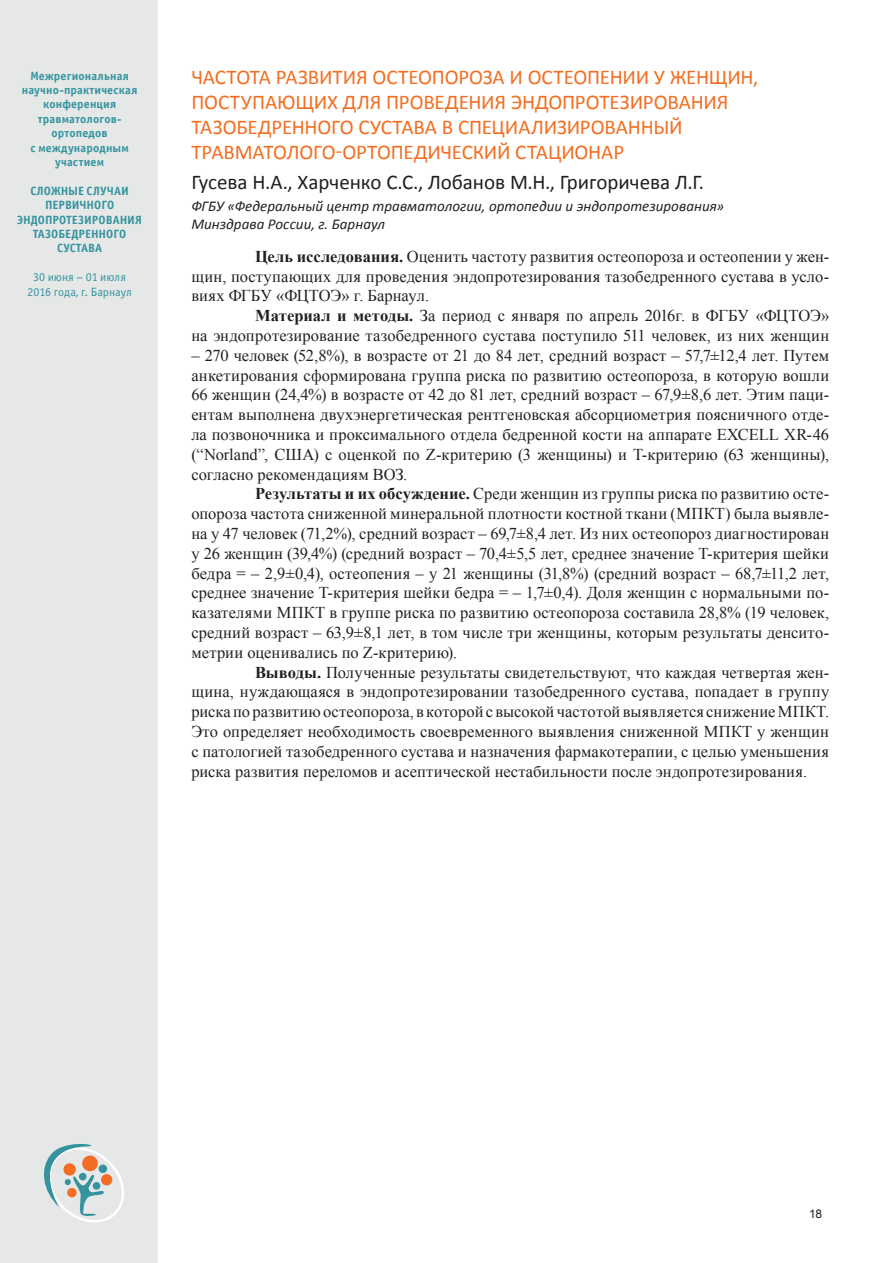
<style>
.page{position:relative;width:893px;height:1263px;background:#fff}
.page>*{position:absolute;margin:0;border:0;box-sizing:border-box;transform-origin:0 0}
.t1{font:21px "Calibri";letter-spacing:-.01em;color:#f36e21}
.t2{font:21px "Calibri";letter-spacing:-.005em;color:#231f20}
.t3{font:16.5px/19.8px "Times New Roman";letter-spacing:.005em;color:#231f20;text-align:justify}
.t4{font:italic 15px/18px "Calibri";color:#231f20}
.t5{font:700 12px/14.4px "Officina Sans C";letter-spacing:.01em;color:#35939f;text-align:center}
.t6{font:12px/14.4px "Officina Sans C";color:#35939f;text-align:center}
.t7{font:12px "Arial";color:#231f20}
.s1{font-weight:700}
</style>
<div class="page">
<div style="left:0;top:0;width:157px;height:1263px;background:#e5e8e7"></div>
<svg style="left:44px;top:1143px;width:80px;height:80px"></svg>
<p class="t5" style="left:22px;top:69px;width:117px">Межрегиональная научно-практическая конференция травматологов&shy;ортопедов<br>с международным участием</p>
<p class="t5" style="left:30px;top:184px;width:64px">СЛОЖНЫ Е СЛУЧ</p>
<p class="t5" style="left:114px;top:184px;width:16px">АИ</p>
<p class="t5" style="left:45px;top:198px;width:71px">П ЕРВИЧНОГО</p>
<p class="t5" style="left:17px;top:213px;width:126px">ЭНДОП РОТЕЗИРОВАНИЯ</p>
<p class="t5" style="left:33px;top:227px;width:95px">ТАЗОБЕДРЕННОГО</p>
<p class="t5" style="left:57px;top:241px;width:8px">СУСТ</p>
<p class="t5" style="left:81px;top:241px;width:23px">АВА</p>
<p class="t6" style="left:27px;top:270px;width:106px">30 июня – 01 июля<br>2016 года, г. Барнаул</p>
<p class="t1" style="left:191px;top:64px;width:13px">ЧАСТОТА</p>
<p class="t1" style="left:276px;top:64px;width:13px">РАЗВИТИЯ</p>
<p class="t1" style="left:372px;top:64px;width:13px">ОСТЕОПОРОЗА</p>
<p class="t1" style="left:509px;top:64px;width:32px">И ОСТЕОПЕНИИ</p>
<p class="t1" style="left:654px;top:64px;width:31px">У ЖЕНЩИН</p>
<p class="t1" style="left:753px;top:64px;width:7px">,</p>
<p class="t1" style="left:191px;top:89px;width:13px">ПОСТ</p>
<p class="t1" style="left:241px;top:89px;width:27px">УПАЮЩИХ</p>
<p class="t1" style="left:343px;top:89px;width:14px">ДЛЯ</p>
<p class="t1" style="left:386px;top:89px;width:13px">ПРОВЕДЕНИЯ</p>
<p class="t1" style="left:511px;top:89px;width:25px">ЭНДОПРОТЕЗИРОВАНИЯ</p>
<p class="t1" style="left:191px;top:114px;width:13px">ТАЗО</p>
<p class="t1" style="left:236px;top:114px;width:24px">БЕДРЕННОГО</p>
<p class="t1" style="left:358px;top:114px;width:35px">СУСТАВА</p>
<p class="t1" style="left:442px;top:114px;width:30px">В СПЕЦИАЛИЗИРОВАНН</p>
<p class="t1" style="left:653px;top:114px;width:27px">ЫЙ</p>
<p class="t1" style="left:191px;top:139px;width:12px">ТРАВ</p>
<p class="t1" style="left:235px;top:139px;width:31px">МАТОЛОГО</p>
<p class="t1" style="left:336px;top:139px;width:20px">-ОРТОПЕДИЧЕСКИЙ</p>
<p class="t1" style="left:515px;top:139px;width:13px">СТАЦИОНАР</p>
<p class="t2" style="left:191px;top:169px;width:514px">Гусева Н.А., Харченко С.С., Лобанов М.Н., Григоричева Л.Г.</p>
<p class="t4" style="left:191px;top:196px;width:534px">ФГБУ «Федеральный центр травматологии, ортопедии и эндопротезирования»<br>Минздрава России, г. Барнаул</p>
<p class="t3" style="left:191px;top:246px;width:639px;text-indent:64px"><span class="s1">Цель исследования.</span> Оценить частоту развития остеопороза и остеопении у жен&shy;щин, поступающих для проведения эндопротезирования тазобедренного сустава в усло&shy;виях ФГБУ «ФЦТОЭ» г. Барнаул.</p>
<p class="t3" style="left:191px;top:306px;width:639px;text-align:right"><span class="s1">Материал и методы.</span> За период с января по апрель 2016г. в ФГБУ «ФЦТОЭ»<br>на эндопротезирование тазобедренного сустава поступило 511 человек, из них женщин</p>
<p class="t3" style="left:191px;top:345px;width:639px">– 270 человек (52,8%), в возрасте от 21 до 84 лет, средний возраст – 57,7±12,4 лет. Путем анкетирования сформирована группа риска по развитию остеопороза, в которую вошли 66 женщин (24,4%) в возрасте от 42 до 81 лет, средний возраст – 67,9±8,6 лет. Этим паци&shy;ентам выполнена двухэнергетическая рентгеновская абсорциометрия поясничного отде&shy;ла позвоночника и проксимального отдела бедренной кости на аппарате EXСELL XR-46 (“Norland”, США) с оценкой по Z-критерию (3 женщины) и Т-критерию (63 женщины), согласно рекомендациям ВОЗ.</p>
<p class="t3" style="left:191px;top:484px;width:639px;text-indent:64px"><span class="s1">Результаты и их обсуждение.</span> Среди женщин из группы риска по развитию осте&shy;опороза частота сниженной минеральной плотности костной ткани (МПКТ) была выявле&shy;на у 47 человек (71,2%), средний возраст – 69,7±8,4 лет. Из них остеопороз диагностирован у 26 женщин (39,4%) (средний возраст – 70,4±5,5 лет, среднее значение Т-критерия шейки бедра = – 2,9±0,4), остеопения – у 21 женщины (31,8%) (средний возраст – 68,7±11,2 лет, среднее значение Т-критерия шейки бедра = – 1,7±0,4). Доля женщин с нормальными по&shy;казателями МПКТ в группе риска по развитию остеопороза составила 28,8% (19 человек, средний возраст – 63,9±8,1 лет, в том числе три женщины, которым результаты денсито&shy;метрии оценивались по Z-критерию).</p>
<p class="t3" style="left:191px;top:662px;width:639px;text-indent:64px"><span class="s1">Выводы.</span> Полученные результаты свидетельствуют, что каждая четвертая жен&shy;щина, нуждающаяся в эндопротезировании тазобедренного сустава, попадает в группу риска по развитию остеопороза, в которой с высокой частотой выявляется снижение МПКТ.<br>Это определяет необходимость своевременного выявления сниженной МПКТ у женщин с патологией тазобедренного сустава и назначения фармакотерапии, с целью уменьшения риска развития переломов и асептической нестабильности после эндопротезирования.</p>
<p class="t7" style="left:809px;top:1206px;width:14px">18</p>
</div>
